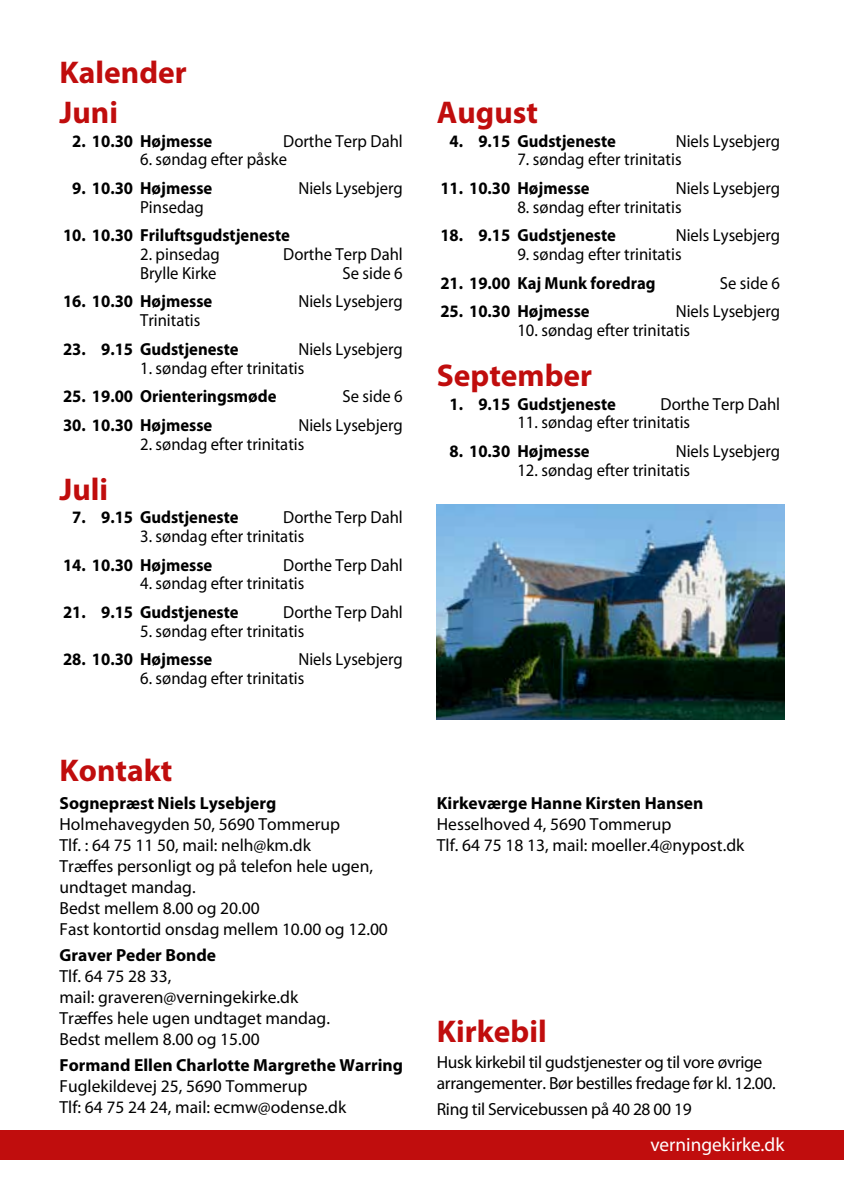
<style>
.page{position:relative;width:844px;height:1191px;background:#fff}
.page>*{position:absolute;margin:0;border:0;box-sizing:border-box;transform-origin:0 0}
.t1{font:700 31.5px/39.7px "Myriad Pro";color:#c00d0d}
.t2{font:19.25px "Myriad Pro";color:#fff}
.t3{font:17.5px "Myriad Pro";color:#000;scale:.95 1}
.t4{font:17.5px/21px "Myriad Pro";color:#000}
.t5{font:700 17.5px "Myriad Pro";color:#000;scale:.95 1}
.t6{font:17.5px/21px "Myriad Pro";letter-spacing:-.02em;color:#000}
.t7{font:700 17.5px "Myriad Pro";color:#000}
</style>
<div class="page">
<div style="left:0;top:1131px;width:843px;height:29px;background:#c00d0d"></div>
<img style="left:437px;top:504px;width:347px;height:215px">
<h1 class="t1" style="left:60px;top:52px;width:129px">Kalender<br>Juni</h1>
<p class="t5" style="left:72px;top:129px;width:149px">2. 10.30 Højmesse</p>
<p class="t3" style="left:283px;top:130px;width:127px">Dorthe Terp Dahl</p>
<p class="t3" style="left:140px;top:149px;width:156px">6. søndag efter påske</p>
<p class="t5" style="left:72px;top:177px;width:149px">9. 10.30 Højmesse</p>
<p class="t3" style="left:298px;top:177px;width:111px">Niels Lysebjerg</p>
<p class="t3" style="left:140px;top:196px;width:68px">Pinsedag</p>
<p class="t5" style="left:63px;top:224px;width:240px">10. 10.30 Friluftsgudstjeneste</p>
<p class="t3" style="left:140px;top:243px;width:85px">2. pinsedag</p>
<p class="t3" style="left:283px;top:243px;width:127px">Dorthe Terp Dahl</p>
<p class="t3" style="left:140px;top:262px;width:82px">Brylle Kirke</p>
<p class="t3" style="left:342px;top:262px;width:65px">Se side 6</p>
<p class="t5" style="left:63px;top:290px;width:159px">16. 10.30 Højmesse</p>
<p class="t3" style="left:298px;top:291px;width:111px">Niels Lysebjerg</p>
<p class="t3" style="left:140px;top:309px;width:65px">Trinitatis</p>
<p class="t5" style="left:63px;top:337px;width:186px">23. 9.15 Gudstjeneste</p>
<p class="t3" style="left:298px;top:338px;width:111px">Niels Lysebjerg</p>
<p class="t3" style="left:140px;top:357px;width:174px">1. søndag efter trinitatis</p>
<p class="t5" style="left:63px;top:385px;width:226px">25. 19.00 Orienteringsmøde</p>
<p class="t3" style="left:342px;top:385px;width:65px">Se side 6</p>
<p class="t5" style="left:63px;top:413px;width:159px">30. 10.30 Højmesse</p>
<p class="t3" style="left:298px;top:414px;width:111px">Niels Lysebjerg</p>
<p class="t3" style="left:140px;top:433px;width:174px">2. søndag efter trinitatis</p>
<h1 class="t1" style="left:60px;top:468px;width:50px">Juli</h1>
<p class="t5" style="left:72px;top:506px;width:177px">7. 9.15 Gudstjeneste</p>
<p class="t3" style="left:283px;top:506px;width:127px">Dorthe Terp Dahl</p>
<p class="t3" style="left:140px;top:525px;width:174px">3. søndag efter trinitatis</p>
<p class="t5" style="left:63px;top:553px;width:159px">14. 10.30 Højmesse</p>
<p class="t3" style="left:283px;top:554px;width:127px">Dorthe Terp Dahl</p>
<p class="t3" style="left:140px;top:572px;width:174px">4. søndag efter trinitatis</p>
<p class="t5" style="left:63px;top:600px;width:186px">21. 9.15 Gudstjeneste</p>
<p class="t3" style="left:283px;top:601px;width:127px">Dorthe Terp Dahl</p>
<p class="t3" style="left:140px;top:620px;width:174px">5. søndag efter trinitatis</p>
<p class="t5" style="left:63px;top:648px;width:159px">28. 10.30 Højmesse</p>
<p class="t3" style="left:298px;top:649px;width:111px">Niels Lysebjerg</p>
<p class="t3" style="left:140px;top:667px;width:174px">6. søndag efter trinitatis</p>
<h1 class="t1" style="left:60px;top:749px;width:114px">Kontakt</h1>
<p class="t7" style="left:60px;top:791px;width:218px">Sognepræst Niels Lysebjerg</p>
<p class="t4" style="left:60px;top:813px;width:330px">Holmehavegyden 50, 5690 Tommerup<br>Tlf. : 64 75 11 50, mail: nelh@km.dk<br>Træffes personligt og på telefon hele ugen, undtaget mandag.<br>Bedst mellem 8.00 og 20.00<br>Fast kontortid onsdag mellem 10.00 og 12.00</p>
<p class="t7" style="left:60px;top:943px;width:158px">Graver Peder Bonde</p>
<p class="t4" style="left:60px;top:965px;width:272px">Tlf. 64 75 28 33,<br>mail: graveren@verningekirke.dk<br>Træffes hele ugen undtaget mandag.<br>Bedst mellem 8.00 og 15.00</p>
<p class="t7" style="left:60px;top:1053px;width:345px">Formand Ellen Charlotte Margrethe Warring</p>
<p class="t4" style="left:60px;top:1075px;width:288px">Fuglekildevej 25, 5690 Tommerup<br>Tlf: 64 75 24 24, mail: ecmw@odense.dk</p>
<h1 class="t1" style="left:437px;top:91px;width:103px">August</h1>
<p class="t5" style="left:449px;top:129px;width:177px">4. 9.15 Gudstjeneste</p>
<p class="t3" style="left:675px;top:130px;width:111px">Niels Lysebjerg</p>
<p class="t3" style="left:517px;top:149px;width:174px">7. søndag efter trinitatis</p>
<p class="t5" style="left:440px;top:177px;width:159px">11. 10.30 Højmesse</p>
<p class="t3" style="left:675px;top:177px;width:111px">Niels Lysebjerg</p>
<p class="t3" style="left:517px;top:196px;width:174px">8. søndag efter trinitatis</p>
<p class="t5" style="left:440px;top:224px;width:186px">18. 9.15 Gudstjeneste</p>
<p class="t3" style="left:675px;top:225px;width:111px">Niels Lysebjerg</p>
<p class="t3" style="left:517px;top:243px;width:174px">9. søndag efter trinitatis</p>
<p class="t5" style="left:440px;top:271px;width:228px">21. 19.00 Kaj Munk foredrag</p>
<p class="t3" style="left:719px;top:272px;width:65px">Se side 6</p>
<p class="t5" style="left:440px;top:300px;width:159px">25. 10.30 Højmesse</p>
<p class="t3" style="left:675px;top:301px;width:111px">Niels Lysebjerg</p>
<p class="t3" style="left:517px;top:319px;width:183px">10. søndag efter trinitatis</p>
<h1 class="t1" style="left:437px;top:354px;width:157px">September</h1>
<p class="t5" style="left:449px;top:392px;width:177px">1. 9.15 Gudstjeneste</p>
<p class="t3" style="left:660px;top:393px;width:127px">Dorthe Terp Dahl</p>
<p class="t3" style="left:517px;top:412px;width:183px">11. søndag efter trinitatis</p>
<p class="t5" style="left:449px;top:440px;width:149px">8. 10.30 Højmesse</p>
<p class="t3" style="left:675px;top:440px;width:111px">Niels Lysebjerg</p>
<p class="t3" style="left:517px;top:459px;width:183px">12. søndag efter trinitatis</p>
<p class="t7" style="left:437px;top:791px;width:268px">Kirkeværge Hanne Kirsten Hansen</p>
<p class="t4" style="left:437px;top:813px;width:309px">Hesselhoved 4, 5690 Tommerup<br>Tlf. 64 75 18 13, mail: moeller.4@nypost.dk</p>
<h1 class="t1" style="left:437px;top:1010px;width:111px">Kirkebil</h1>
<p class="t6" style="left:437px;top:1051px;width:340px">Husk kirkebil til gudstjenester og til vore øvrige arrangementer. Bør bestilles fredage før kl. 12.00.</p>
<p class="t6" style="left:437px;top:1098px;width:256px">Ring til Servicebussen på 40 28 00 19</p>
<p class="t2" style="left:650px;top:1133px;width:135px">verningekirke.dk</p>
</div>
